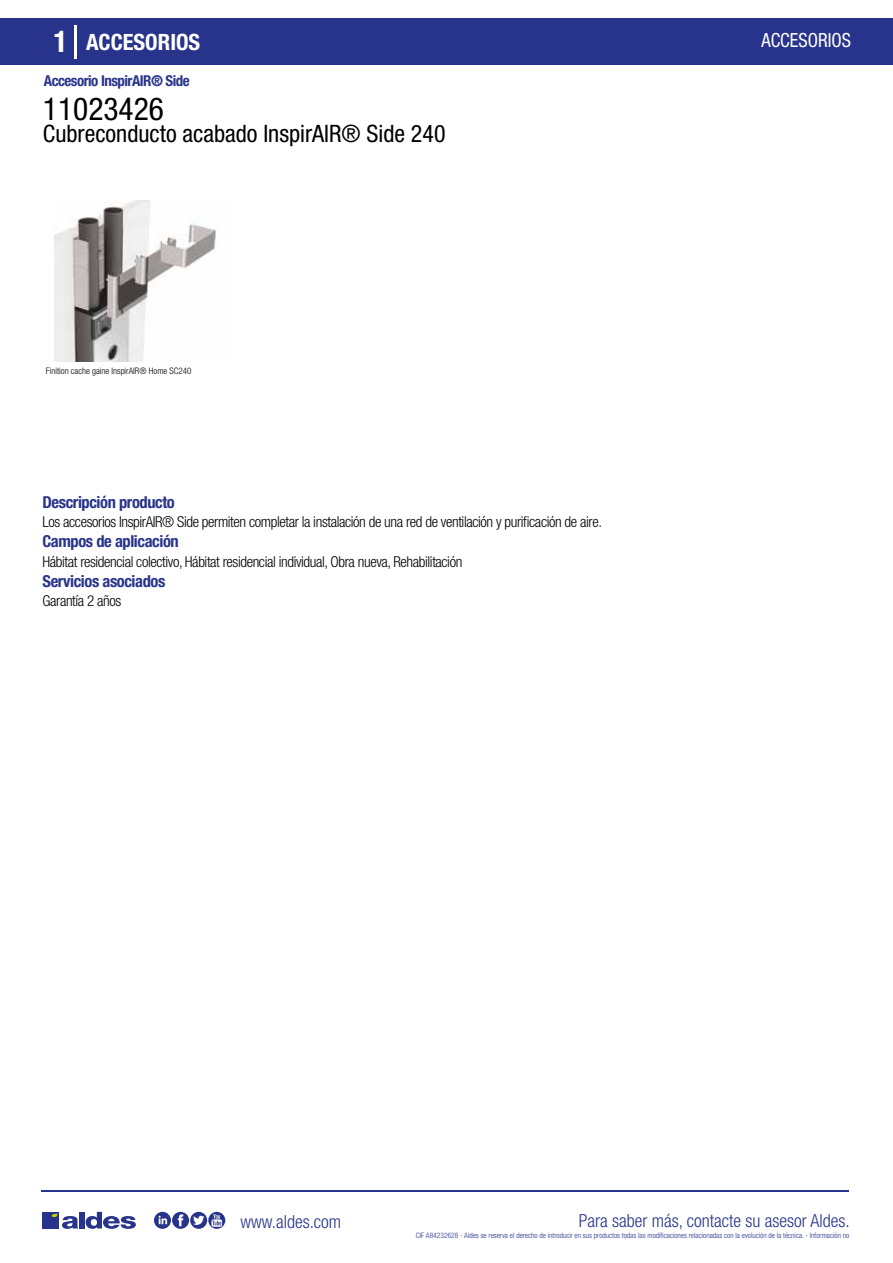
<style>
.page{position:relative;width:893px;height:1263px;background:#fff}
.page>*{position:absolute;margin:0;border:0;box-sizing:border-box;transform-origin:0 0}
.t1{font:condensed 31.5px "Helvetica Neue LT Std";color:#000}
.t2{font:condensed 24px "Helvetica Neue LT Std";color:#000}
.t3{font:700 condensed 22.5px "Helvetica Neue LT Std";color:#fff}
.t4{font:condensed 19.5px "Helvetica Neue LT Std";color:#fff;scale:.95 1}
.t5{font:300 condensed 18px "Helvetica Neue";color:#28348b}
.t6{font:700 condensed 16.5px "Helvetica Neue LT Std";letter-spacing:-.025em;color:#28348b}
.t7{font:300 condensed 15px "Helvetica Neue LT Std";letter-spacing:-.025em;color:#000}
.t8{font:700 condensed 15px "Helvetica Neue LT Std";letter-spacing:-.035em;color:#28348b}
.t9{font:300 condensed 9px "Helvetica Neue";color:#000}
.t10{font:300 condensed 7.5px "Helvetica Neue";color:#28348b}
.s1{font-size:30px}
</style>
<div class="page">
<div style="left:0;top:18px;width:893px;height:46px;background:#28348b"></div>
<hr style="left:74px;top:25px;width:2px;height:33px;background:#fff">
<img style="left:54px;top:200px;width:163px;height:162px">
<hr style="left:41px;top:1190px;width:808px;height:1px;background:#28348b">
<svg style="left:154px;top:1212px;width:71px;height:17px"></svg>
<div style="left:42px;top:1212px;width:17px;height:16px;background:#28348b"></div>
<div style="left:79px;top:1212px;width:5px;height:16px;background:#28348b"></div>
<svg style="left:86px;top:1212px;width:50px;height:17px"></svg>
<svg style="left:52px;top:1213px;width:26px;height:16px"></svg>
<h3 class="t3" style="left:54px;top:28px;width:148px"><span class="s1">1</span> ACCESORIOS</h3>
<h3 class="t4" style="left:761px;top:29px;width:96px">ACCESORIOS</h3>
<p class="t8" style="left:44px;top:71px;width:147px">Accesorio InspirAIR® Side</p>
<h1 class="t1" style="left:43px;top:91px;width:122px">11023426</h1>
<h2 class="t2" style="left:43px;top:120px;width:404px">Cubreconducto acabado InspirAIR® Side 240</h2>
<p class="t9" style="left:46px;top:365px;width:101px">Accessoires Insp rAIR Home SC</p>
<p class="t9" style="left:46px;top:365px;width:147px">Finition cache gaine InspirAIR® Home SC240</p>
<p class="t6" style="left:43px;top:492px;width:134px">Descripción producto</p>
<p class="t6" style="left:43px;top:531px;width:138px">Campos de aplicación</p>
<p class="t7" style="left:43px;top:513px;width:561px">Los accesorios InspirAIR® Side permiten completar la instalación de una red de ventilación y purificación de aire.</p>
<p class="t7" style="left:43px;top:553px;width:421px">Hábitat residencial colectivo, Hábitat residencial individual, Obra nueva, Rehabilitación</p>
<p class="t6" style="left:43px;top:571px;width:124px">Servicios asociados</p>
<p class="t7" style="left:43px;top:592px;width:80px">Garantía 2 años</p>
<p class="t5" style="left:240px;top:1211px;width:102px">www.aldes.com</p>
<p class="t5" style="left:579px;top:1211px;width:272px">Para saber más, contacte su asesor Aldes.</p>
<p class="t10" style="left:416px;top:1230px;width:435px">CIF A84232628 - Aldes se reserva el derecho de introducir en sus productos todas las modificaciones relacionadas con la evolución de la técnica. - Información no</p>
</div>
